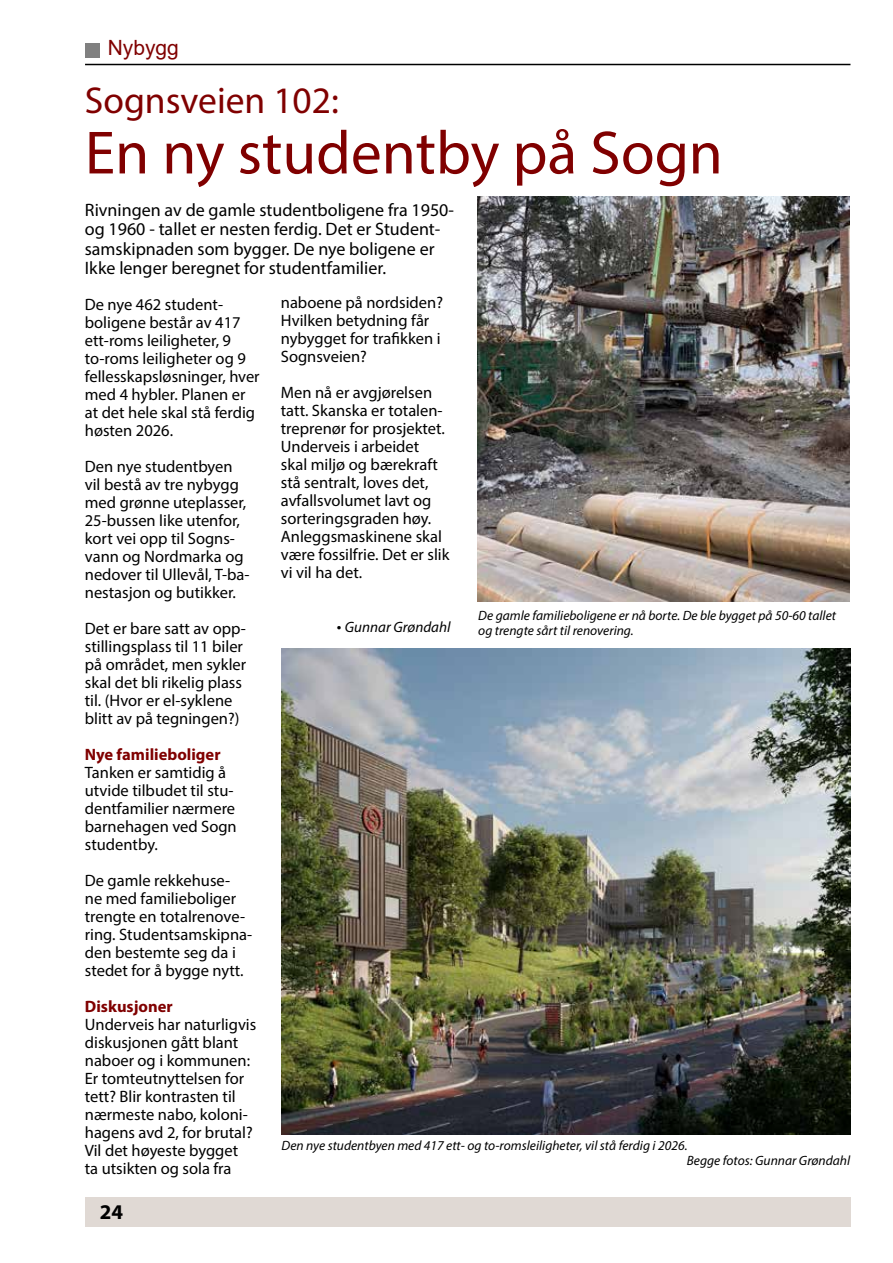
<style>
.page{position:relative;width:893px;height:1263px;background:#fff}
.page>*{position:absolute;margin:0;border:0;box-sizing:border-box;transform-origin:0 0}
.t1{font:61.5px "Myriad Pro";color:#800000}
.t2{font:37.5px "Myriad Pro";color:#800000}
.t3{font:21px "Arial";color:#800000}
.t4{font:700 21px "Myriad Pro";color:#000}
.t5{font:18px/19.5px "Myriad Pro";color:#000}
.t6{font:16.5px/18px "Myriad Pro";color:#000}
.t7{font:700 16.5px "Myriad Pro";color:#800000}
.t8{font:italic 15px "Myriad Pro";color:#000}
.t9{font:italic 13.5px/15px "Myriad Pro";color:#000}
.s1{font-style:normal;font-size:16.5px}
</style>
<div class="page">
<hr style="left:85px;top:64px;width:765px;height:1px;background:#000">
<div style="left:85px;top:43px;width:15px;height:14px;background:#808080"></div>
<div style="left:85px;top:1197px;width:766px;height:30px;background:#e0d9d4"></div>
<img style="left:477px;top:197px;width:372px;height:404px">
<img style="left:281px;top:648px;width:569px;height:486px">
<p class="t3" style="left:108px;top:33px;width:73px">Nybygg</p>
<h2 class="t2" style="left:85px;top:78px;width:255px">Sognsveien 102:</h2>
<h1 class="t1" style="left:85px;top:115px;width:639px">En ny studentby på Sogn</h1>
<p class="t5" style="left:85px;top:200px;width:371px">Rivningen av de gamle studentboligene fra 1950- og 1960 - tallet er nesten ferdig. Det er Student&shy;samskipnaden som bygger. De nye boligene er Ikke lenger beregnet for studentfamilier.</p>
<p class="t6" style="left:85px;top:295px;width:176px">De nye 462 student&shy;boligene består av 417 ett-roms leiligheter, 9 to-roms leiligheter og 9 fellesskapsløsninger, hver med 4 hybler. Planen er at det hele skal stå ferdig høsten 2026.</p>
<p class="t6" style="left:85px;top:457px;width:166px">Den nye studentbyen vil bestå av tre nybygg med grønne uteplasser,<br>25-bussen like utenfor, kort vei opp til Sogns&shy;vann og Nordmarka og nedover til Ullevål, T-ba&shy;nestasjon og butikker.</p>
<p class="t6" style="left:85px;top:619px;width:163px">Det er bare satt av opp&shy;stillingsplass til 11 biler på området, men sykler skal det bli rikelig plass til. (Hvor er el-syklene blitt av på tegningen?)</p>
<p class="t7" style="left:85px;top:743px;width:137px">Nye familieboliger</p>
<p class="t6" style="left:85px;top:763px;width:153px">Tanken er samtidig å utvide tilbudet til stu&shy;dentfamilier nærmere barnehagen ved Sogn studentby.</p>
<p class="t6" style="left:85px;top:871px;width:169px">De gamle rekkehuse-<br>ne med familieboliger trengte en totalrenove&shy;ring. Studentsamskipna&shy;den bestemte seg da i stedet for å bygge nytt.</p>
<p class="t7" style="left:85px;top:995px;width:89px">Diskusjoner</p>
<p class="t6" style="left:85px;top:1015px;width:173px">Underveis har naturligvis diskusjonen gått blant naboer og i kommunen:<br>Er tomteutnyttelsen for tett? Blir kontrasten til nærmeste nabo, koloni&shy;hagens avd 2, for brutal?<br>Vil det høyeste bygget<br>ta utsikten og sola fra</p>
<p class="t4" style="left:100px;top:1198px;width:25px">24</p>
<p class="t6" style="left:281px;top:294px;width:164px">naboene på nordsiden?<br>Hvilken betydning får nybygget for trafikken i<br>Sognsveien?</p>
<p class="t6" style="left:281px;top:384px;width:170px">Men nå er avgjørelsen tatt. Skanska er totalen&shy;treprenør for prosjektet.<br>Underveis i arbeidet skal miljø og bærekraft stå sentralt, loves det, avfallsvolumet lavt og sorteringsgraden høy.<br>Anleggsmaskinene skal være fossilfrie. Det er slik vi vil ha det.</p>
<p class="t8" style="left:337px;top:618px;width:115px"><span class="s1">•</span> Gunnar Grøndahl</p>
<p class="t9" style="left:478px;top:608px;width:359px">De gamle familieboligene er nå borte. De ble bygget på 50-60 tallet og trengte sårt til renovering.</p>
<p class="t9" style="left:687px;top:1138px;width:165px;text-indent:-405px">Den nye studentbyen med 417 ett- og to-romsleiligheter, vil stå ferdig i 2026.<br>Begge fotos: Gunnar Grøndahl</p>
</div>
